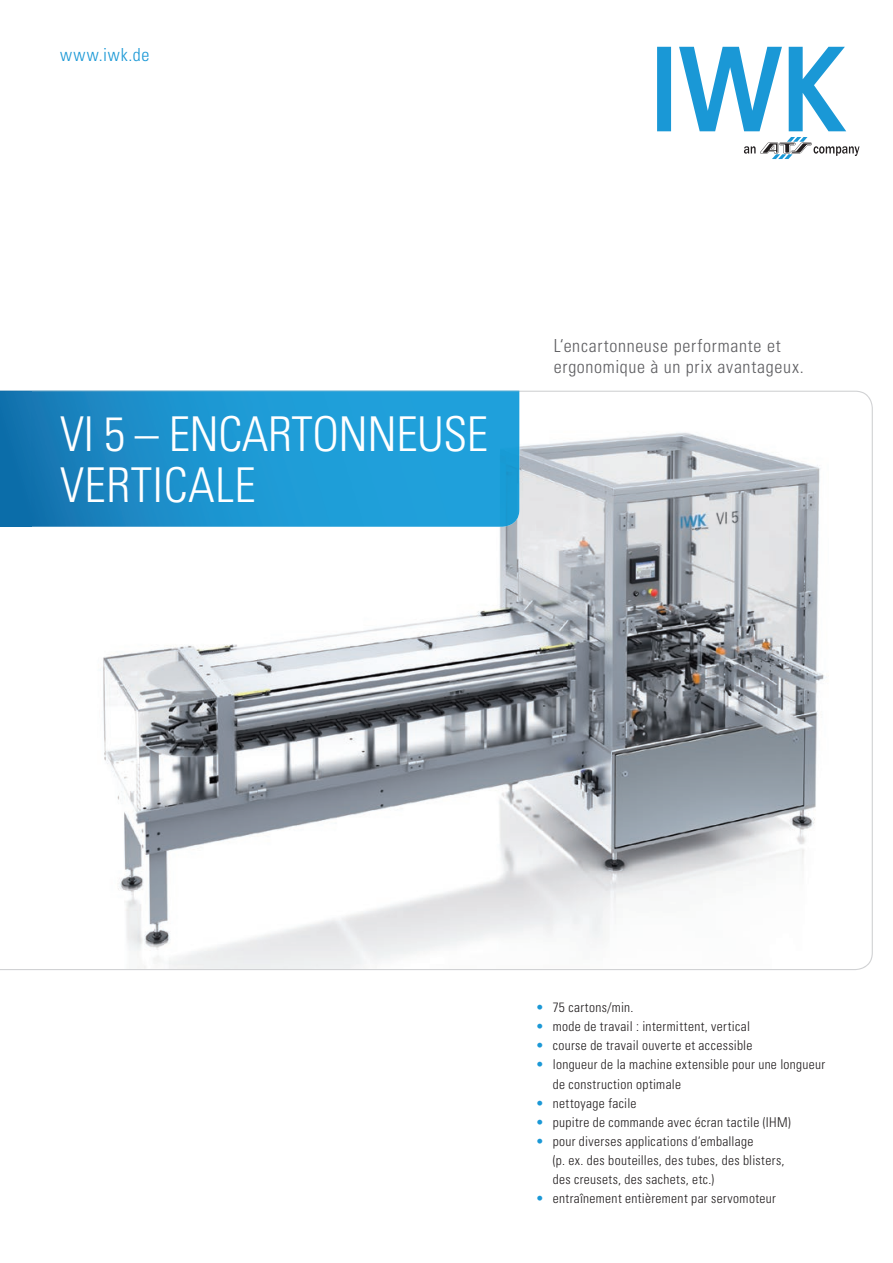
<style>
.page{position:relative;width:893px;height:1263px;background:#fff}
.page>*{position:absolute;margin:0;border:0;box-sizing:border-box;transform-origin:0 0}
.t1{font:300 condensed 48px/51px "Univers";letter-spacing:-.01em;color:#fff}
.t2{font:300 condensed 18px/21.3px "Univers";letter-spacing:.04em;color:#5f5f62}
.t3{font:300 condensed 18px "Univers";letter-spacing:.055em;color:#1a98d6}
.t4{font:300 condensed 13.5px/19.2px "Univers";letter-spacing:.025em;color:#231f20}
.s1{color:#1a98d6}
</style>
<div class="page">
<svg style="left:657px;top:47px;width:189px;height:84px"></svg>
<svg style="left:744px;top:137px;width:115px;height:22px"></svg>
<svg style="left:0;top:391px;width:873px;height:579px"></svg>
<div style="left:0;top:392px;width:31px;height:135px;background:#0c6eaa"></div>
<img style="left:31px;top:392px;width:488px;height:135px">
<svg style="left:0;top:391px;width:519px;height:1px"></svg>
<h2 class="t3" style="left:60px;top:44px;width:91px">www.iwk.de</h2>
<h1 class="t1" style="left:60px;top:408px;width:430px">VI 5 – ENCARTONNEUSE<br>VERTICALE</h1>
<h2 class="t2" style="left:554px;top:335px;width:251px">L‘encartonneuse performante et ergonomique à un prix avantageux.</h2>
<p class="t4" style="left:536px;top:997px;width:99px"><span class="s1">•</span> 75 cartons/min.</p>
<p class="t4" style="left:536px;top:1017px;width:216px"><span class="s1">•</span> mode de travail : intermittent, vertical</p>
<p class="t4" style="left:536px;top:1036px;width:218px"><span class="s1">•</span> course de travail ouverte et accessible</p>
<p class="t4" style="left:553px;top:1055px;width:274px;text-indent:-17px"><span class="s1">•</span> longueur de la machine extensible pour une longueur de construction optimale</p>
<p class="t4" style="left:536px;top:1093px;width:102px"><span class="s1">•</span> nettoyage facile</p>
<p class="t4" style="left:536px;top:1112px;width:257px"><span class="s1">•</span> pupitre de commande avec écran tactile (IHM)</p>
<p class="t4" style="left:553px;top:1131px;width:233px;text-indent:-17px"><span class="s1">•</span> pour diverses applications d‘emballage<br>(p. ex. des bouteilles, des tubes, des blisters, des creusets, des sachets, etc.)</p>
<p class="t4" style="left:536px;top:1189px;width:242px"><span class="s1">•</span> entraînement entièrement par servomoteur</p>
</div>
